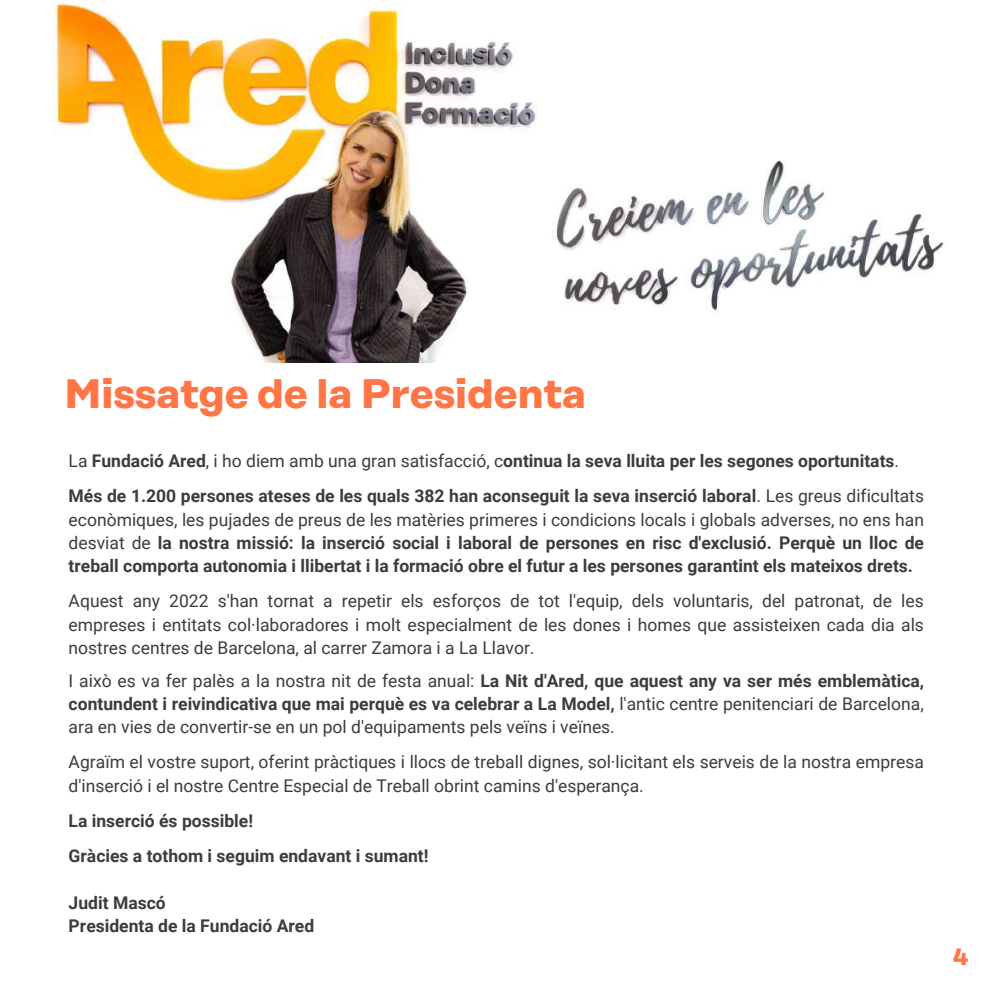
<style>
.page{position:relative;width:993px;height:993px;background:#fff}
.page>*{position:absolute;margin:0;border:0;box-sizing:border-box;transform-origin:0 0}
.t1{font:700 41.12px "Rational Display";color:#ff7546}
.t2{font:700 23.62px "Rational Display";color:#ff7546}
.t3{font:17.5px/23.3px "Roboto";color:#3c3c3b;text-align:justify}
.t4{font:700 17.5px/23.3px "Roboto";color:#3c3c3b}
.s1{font-weight:400}
.s2{font-weight:700}
</style>
<div class="page">
<img style="left:53px;top:0;width:892px;height:362px">
<h1 class="t1" style="left:64px;top:373px;width:523px">Missatge de la Presidenta</h1>
<p class="t4" style="left:69px;top:443px;width:856px;line-height:35px"><span class="s1">La</span> Fundació Ared<span class="s1">, i ho diem amb una gran satisfacció, c</span>ontinua la seva lluita per les segones oportunitats<span class="s1">.<br></span>Més de 1.200 persones ateses de les quals 382 han aconseguit la seva inserció laboral<span class="s1">. Les greus dificultats</span></p>
<p class="t4" style="left:69px;top:508px;width:856px;text-align:justify"><span class="s1">econòmiques, les pujades de preus de les matèries primeres i condicions locals i globals adverses, no ens han desviat de</span> la nostra missió: la inserció social i laboral de persones en risc d'exclusió. Perquè un lloc de treball comporta autonomia i llibertat i la formació obre el futur a les persones garantint els mateixos drets.</p>
<p class="t3" style="left:69px;top:589px;width:856px">Aquest any 2022 s'han tornat a repetir els esforços de tot l'equip, dels voluntaris, del patronat, de les empreses i entitats col·laboradores i molt especialment de les dones i homes que assisteixen cada dia als nostres centres de Barcelona, al carrer Zamora i a La Llavor.</p>
<p class="t3" style="left:69px;top:669px;width:856px">I això es va fer palès a la nostra nit de festa anual: <span class="s2">La Nit d'Ared, que aquest any va ser més emblemàtica, contundent i reivindicativa que mai perquè es va celebrar a La Model,</span> l'antic centre penitenciari de Barcelona, ara en vies de convertir-se en un pol d'equipaments pels veïns i veïnes.</p>
<p class="t3" style="left:69px;top:750px;width:856px">Agraïm el vostre suport, oferint pràctiques i llocs de treball dignes, sol·licitant els serveis de la nostra empresa d'inserció i el nostre Centre Especial de Treball obrint camins d'esperança.</p>
<p class="t4" style="left:69px;top:803px;width:361px;line-height:35px">La inserció és possible!<br>Gràcies a tothom i seguim endavant i sumant!</p>
<p class="t4" style="left:69px;top:890px;width:247px">Judit Mascó<br>Presidenta de la Fundació Ared</p>
<h2 class="t2" style="left:952px;top:944px;width:18px">4</h2>
</div>
